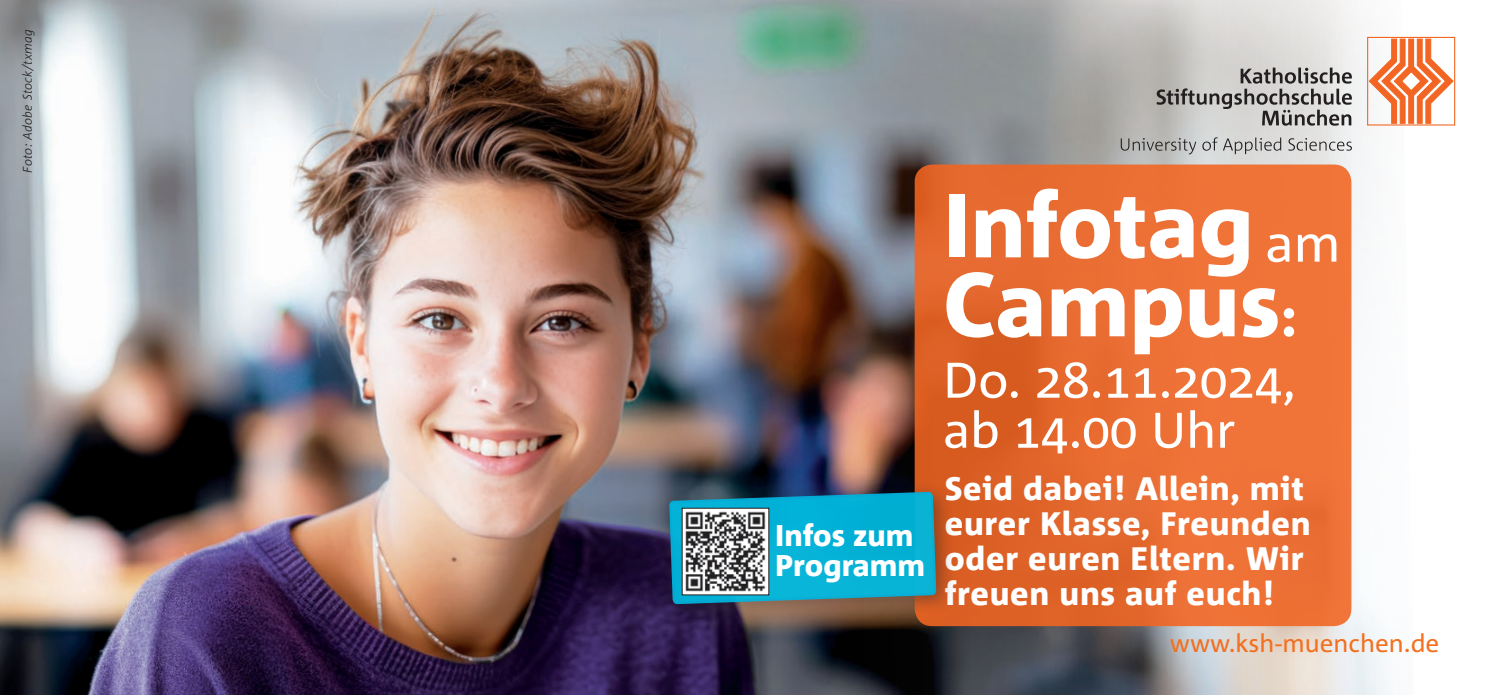
<style>
.page{position:relative;width:1489px;height:695px;background:#fff}
.page>*{position:absolute;margin:0;border:0;box-sizing:border-box;transform-origin:0 0}
.t1{font:800 90px/78.8px "Corpid";color:#fff}
.t2{font:50px/50px "Corpid";color:#fff}
.t3{font:800 32.5px/35px "Corpid";letter-spacing:.02em;color:#fff}
.t4{font:800 30px/30px "Corpid";color:#fff}
.t5{font:25px "Corpid";color:#f37021}
.t6{font:italic 300 12.5px "Corpid";letter-spacing:.02em;color:#231f20}
.s1{font-weight:400;font-size:52.5px}
.s2{font-size:54px}
</style>
<div class="page">
<img style="left:0;top:0;width:1413px;height:694px">
<div style="left:914px;top:164px;width:437px;height:462px;background:linear-gradient(to right,#dc6025,#f4773c);border-radius:18px"></div>
<svg style="left:1120px;top:138px;width:76px;height:16px"></svg>
<svg style="left:1202px;top:137px;width:79px;height:17px"></svg>
<svg style="left:1288px;top:138px;width:63px;height:13px"></svg>
<div style="left:1366px;top:37px;width:88px;height:88px;border:1px solid #f26522"></div>
<svg style="left:1368px;top:38px;width:85px;height:86px"></svg>
<svg style="left:1156px;top:68px;width:195px;height:58px;background:#aeacab"></svg>
<div style="left:658px;top:481px;width:298px;height:143px;background:#231f20;opacity:.45"></div>
<img style="left:668px;top:465px;width:269px;height:175px">
<img style="left:684px;top:510px;width:82px;height:82px">
<p class="t6" style="left:21px;top:172px;width:145px;rotate:-90deg">Foto: Adobe Stock/txmag</p>
<p class="t4" style="left:775px;top:520px;width:152px">Infos zum<br>Programm</p>
<h1 class="t1" style="left:943px;top:187px;width:399px">Infotag <span class="s1">am<br></span>Campus<span class="s2">:</span></h1>
<h2 class="t2" style="left:943px;top:356px;width:354px">Do. 28.11.2024, ab 14.00 Uhr</h2>
<p class="t3" style="left:944px;top:471px;width:367px">Seid dabei! Allein, mit eurer Klasse, Freunden oder euren Eltern. Wir freuen uns auf euch!</p>
<p class="t5" style="left:1169px;top:629px;width:271px">www.ksh-muenchen.de</p>
</div>
